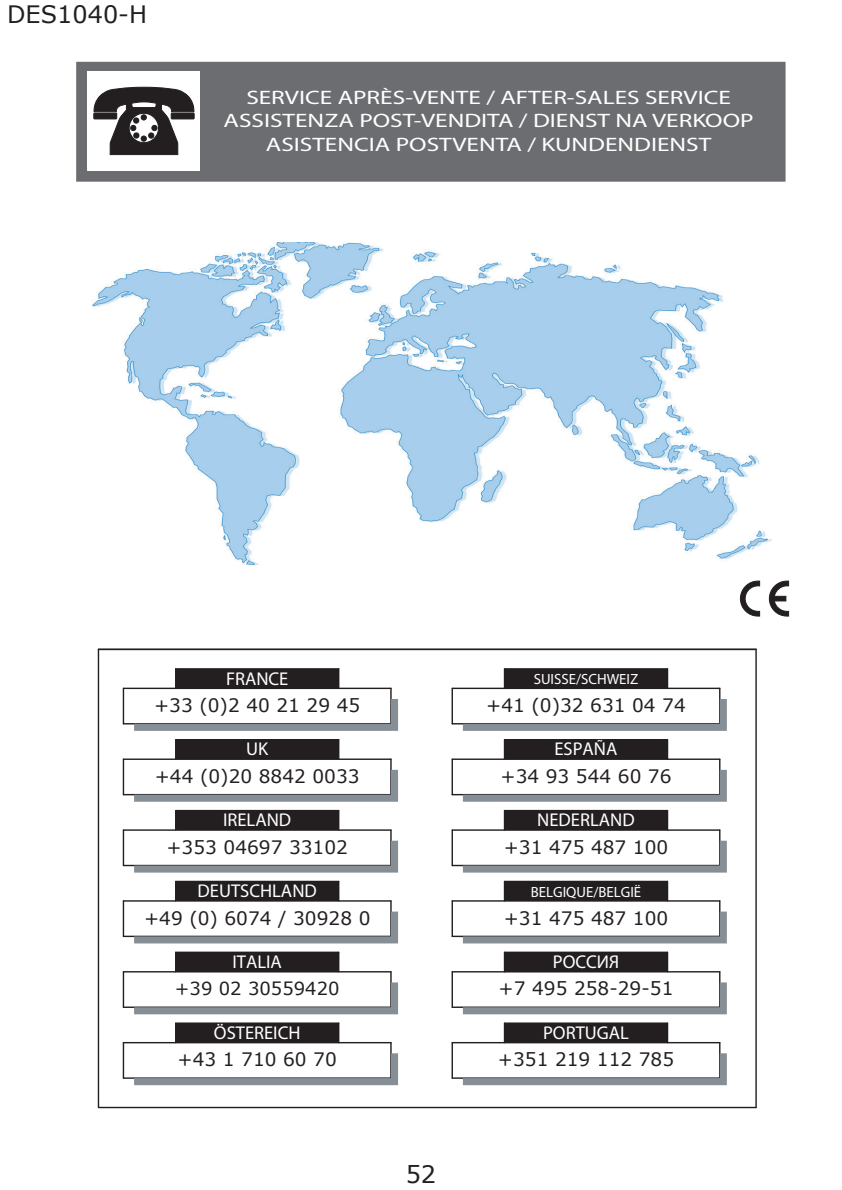
<style>
.page{position:relative;width:842px;height:1190px;background:#fff}
.page>*{position:absolute;margin:0;border:0;box-sizing:border-box;transform-origin:0 0}
.t1{font:24px "Verdana";color:#231f20}
.t2{font:19.4px/23.4px "Myriad Pro";color:#fff;text-align:center;scale:1.3 1}
.t3{font:18.6px "Verdana";color:#231f20}
.t4{font:700 18.6px "Verdana";color:#fff}
.t5{font:18px "Verdana";color:#231f20}
.t6{font:700 14.8px "Verdana";color:#fff}
</style>
<div class="page">
<div style="left:77px;top:63px;width:707px;height:118px;background:#6c6d70"></div>
<div style="left:76px;top:62px;width:710px;height:120px;border:2px solid #6c6d70"></div>
<div style="left:88px;top:72px;width:112px;height:99px;background:#fff"></div>
<svg style="left:93px;top:87px;width:102px;height:68px"></svg>
<img style="left:93px;top:242px;width:678px;height:322px">
<svg style="left:740px;top:581px;width:20px;height:35px"></svg>
<svg style="left:769px;top:581px;width:20px;height:35px"></svg>
<svg style="left:97px;top:648px;width:660px;height:461px"></svg>
<hr style="left:755px;top:649px;width:2px;height:459px;background:#231f20">
<hr style="left:452px;top:1077px;width:268px;height:2px;background:#231f20">
<hr style="left:505px;top:1022px;width:163px;height:2px;background:#231f20">
<svg style="left:504px;top:1023px;width:1px;height:19px"></svg>
<hr style="left:452px;top:1043px;width:1px;height:35px;background:#231f20">
<hr style="left:452px;top:1042px;width:268px;height:1px;background:#231f20">
<hr style="left:719px;top:1043px;width:1px;height:35px;background:#231f20">
<div style="left:505px;top:1023px;width:163px;height:20px;background:#231f20"></div>
<svg style="left:463px;top:1053px;width:264px;height:32px"></svg>
<hr style="left:123px;top:794px;width:268px;height:1px;background:#231f20">
<hr style="left:176px;top:739px;width:163px;height:1px;background:#231f20">
<svg style="left:175px;top:740px;width:1px;height:19px"></svg>
<hr style="left:123px;top:759px;width:1px;height:36px;background:#231f20">
<hr style="left:123px;top:759px;width:268px;height:1px;background:#231f20">
<hr style="left:390px;top:759px;width:2px;height:36px;background:#231f20">
<div style="left:176px;top:740px;width:163px;height:19px;background:#231f20"></div>
<svg style="left:134px;top:770px;width:264px;height:32px"></svg>
<hr style="left:452px;top:865px;width:268px;height:1px;background:#231f20">
<hr style="left:505px;top:810px;width:163px;height:1px;background:#231f20">
<svg style="left:504px;top:811px;width:1px;height:18px"></svg>
<hr style="left:452px;top:830px;width:1px;height:36px;background:#231f20">
<hr style="left:452px;top:829px;width:268px;height:2px;background:#231f20">
<hr style="left:719px;top:830px;width:1px;height:36px;background:#231f20">
<div style="left:505px;top:811px;width:163px;height:19px;background:#231f20"></div>
<svg style="left:463px;top:841px;width:264px;height:32px"></svg>
<hr style="left:123px;top:1077px;width:268px;height:2px;background:#231f20">
<hr style="left:176px;top:1022px;width:163px;height:2px;background:#231f20">
<svg style="left:175px;top:1023px;width:1px;height:19px"></svg>
<hr style="left:123px;top:1043px;width:1px;height:35px;background:#231f20">
<hr style="left:123px;top:1042px;width:268px;height:1px;background:#231f20">
<hr style="left:390px;top:1043px;width:2px;height:35px;background:#231f20">
<div style="left:176px;top:1023px;width:163px;height:20px;background:#231f20"></div>
<svg style="left:134px;top:1053px;width:264px;height:32px"></svg>
<hr style="left:452px;top:1007px;width:268px;height:1px;background:#231f20">
<svg style="left:504px;top:952px;width:1px;height:19px"></svg>
<hr style="left:452px;top:972px;width:1px;height:35px;background:#231f20">
<hr style="left:452px;top:971px;width:268px;height:2px;background:#231f20">
<hr style="left:719px;top:972px;width:1px;height:35px;background:#231f20">
<div style="left:505px;top:952px;width:163px;height:20px;background:#231f20"></div>
<svg style="left:463px;top:982px;width:264px;height:32px"></svg>
<hr style="left:123px;top:936px;width:268px;height:1px;background:#231f20">
<svg style="left:175px;top:881px;width:1px;height:19px"></svg>
<hr style="left:123px;top:901px;width:1px;height:35px;background:#231f20">
<hr style="left:123px;top:900px;width:268px;height:2px;background:#231f20">
<hr style="left:390px;top:901px;width:2px;height:35px;background:#231f20">
<div style="left:176px;top:881px;width:163px;height:20px;background:#231f20"></div>
<svg style="left:134px;top:912px;width:264px;height:31px"></svg>
<hr style="left:452px;top:794px;width:268px;height:1px;background:#231f20">
<hr style="left:505px;top:739px;width:163px;height:1px;background:#231f20">
<svg style="left:504px;top:740px;width:1px;height:19px"></svg>
<hr style="left:452px;top:759px;width:1px;height:36px;background:#231f20">
<hr style="left:452px;top:759px;width:268px;height:1px;background:#231f20">
<hr style="left:719px;top:759px;width:1px;height:36px;background:#231f20">
<div style="left:505px;top:740px;width:163px;height:19px;background:#231f20"></div>
<svg style="left:463px;top:770px;width:264px;height:32px"></svg>
<hr style="left:123px;top:865px;width:268px;height:1px;background:#231f20">
<hr style="left:176px;top:810px;width:163px;height:1px;background:#231f20">
<svg style="left:175px;top:811px;width:1px;height:18px"></svg>
<hr style="left:123px;top:830px;width:1px;height:36px;background:#231f20">
<hr style="left:123px;top:829px;width:268px;height:2px;background:#231f20">
<hr style="left:390px;top:830px;width:2px;height:36px;background:#231f20">
<div style="left:176px;top:811px;width:163px;height:19px;background:#231f20"></div>
<svg style="left:134px;top:841px;width:264px;height:32px"></svg>
<hr style="left:123px;top:1007px;width:268px;height:1px;background:#231f20">
<svg style="left:175px;top:952px;width:1px;height:19px"></svg>
<hr style="left:123px;top:972px;width:1px;height:35px;background:#231f20">
<hr style="left:123px;top:971px;width:268px;height:2px;background:#231f20">
<hr style="left:390px;top:972px;width:2px;height:35px;background:#231f20">
<div style="left:176px;top:952px;width:163px;height:20px;background:#231f20"></div>
<svg style="left:134px;top:982px;width:264px;height:32px"></svg>
<hr style="left:123px;top:723px;width:268px;height:2px;background:#231f20">
<hr style="left:176px;top:668px;width:163px;height:2px;background:#231f20">
<svg style="left:175px;top:669px;width:1px;height:19px"></svg>
<hr style="left:123px;top:688px;width:1px;height:36px;background:#231f20">
<hr style="left:123px;top:688px;width:268px;height:1px;background:#231f20">
<hr style="left:390px;top:688px;width:2px;height:36px;background:#231f20">
<div style="left:176px;top:669px;width:163px;height:19px;background:#231f20"></div>
<svg style="left:134px;top:699px;width:264px;height:32px"></svg>
<hr style="left:452px;top:723px;width:268px;height:2px;background:#231f20">
<hr style="left:505px;top:668px;width:163px;height:2px;background:#231f20">
<svg style="left:504px;top:669px;width:1px;height:19px"></svg>
<hr style="left:452px;top:688px;width:1px;height:36px;background:#231f20">
<hr style="left:452px;top:688px;width:268px;height:1px;background:#231f20">
<hr style="left:719px;top:688px;width:1px;height:36px;background:#231f20">
<div style="left:505px;top:669px;width:163px;height:19px;background:#231f20"></div>
<svg style="left:463px;top:699px;width:264px;height:32px"></svg>
<hr style="left:452px;top:936px;width:268px;height:1px;background:#231f20">
<svg style="left:504px;top:881px;width:1px;height:19px"></svg>
<hr style="left:452px;top:901px;width:1px;height:35px;background:#231f20">
<hr style="left:452px;top:900px;width:268px;height:2px;background:#231f20">
<hr style="left:719px;top:901px;width:1px;height:35px;background:#231f20">
<div style="left:505px;top:881px;width:163px;height:20px;background:#231f20"></div>
<svg style="left:463px;top:912px;width:264px;height:31px"></svg>
<p class="t1" style="left:7px;top:-1px;width:142px">DES1040-H</p>
<p class="t2" style="left:224px;top:86px;width:409px">SERVICE APRÈS-VENTE / AFTER-SALES SERVICE<br>ASSISTENZA POST-VENDITA / DIENST NA VERKOOP<br>ASISTENCIA POSTVENTA / KUNDENDIENST</p>
<p class="t4" style="left:226px;top:667px;width:64px">FRANCE</p>
<p class="t6" style="left:534px;top:670px;width:106px">SUISSE/SCHWEIZ</p>
<p class="t3" style="left:486px;top:693px;width:201px">+41 (0)32 631 04 74</p>
<p class="t3" style="left:154px;top:693px;width:208px">+33 (0)2 40 21 29 45</p>
<p class="t4" style="left:246px;top:738px;width:24px">UK</p>
<p class="t3" style="left:155px;top:764px;width:206px">+44 (0)20 8842 0033</p>
<p class="t4" style="left:223px;top:809px;width:70px">IRELAND</p>
<p class="t3" style="left:166px;top:835px;width:183px">+353 04697 33102</p>
<p class="t4" style="left:555px;top:738px;width:65px">ESPAÑA</p>
<p class="t3" style="left:501px;top:764px;width:173px">+34 93 544 60 76</p>
<p class="t4" style="left:537px;top:809px;width:99px">NEDERLAND</p>
<p class="t3" style="left:504px;top:835px;width:166px">+31 475 487 100</p>
<p class="t4" style="left:198px;top:880px;width:121px">DEUTSCHLAND</p>
<p class="t3" style="left:144px;top:906px;width:228px">+49 (0) 6074 / 30928 0</p>
<p class="t4" style="left:232px;top:951px;width:51px">ITALIA</p>
<p class="t5" style="left:175px;top:977px;width:166px">+39 02 30559420</p>
<p class="t4" style="left:214px;top:1022px;width:88px">ÖSTEREICH</p>
<p class="t3" style="left:178px;top:1048px;width:161px">+43 1 710 60 70</p>
<p class="t1" style="left:406px;top:1159px;width:32px">52</p>
<p class="t6" style="left:531px;top:883px;width:112px">BELGIQUE/BELGIË</p>
<p class="t3" style="left:504px;top:906px;width:166px">+31 475 487 100</p>
<p class="t4" style="left:553px;top:951px;width:68px">POCCИЯ</p>
<p class="t3" style="left:499px;top:977px;width:176px">+7 495 258-29-51</p>
<p class="t4" style="left:543px;top:1022px;width:87px">PORTUGAL</p>
<p class="t3" style="left:498px;top:1048px;width:178px">+351 219 112 785</p>
</div>
